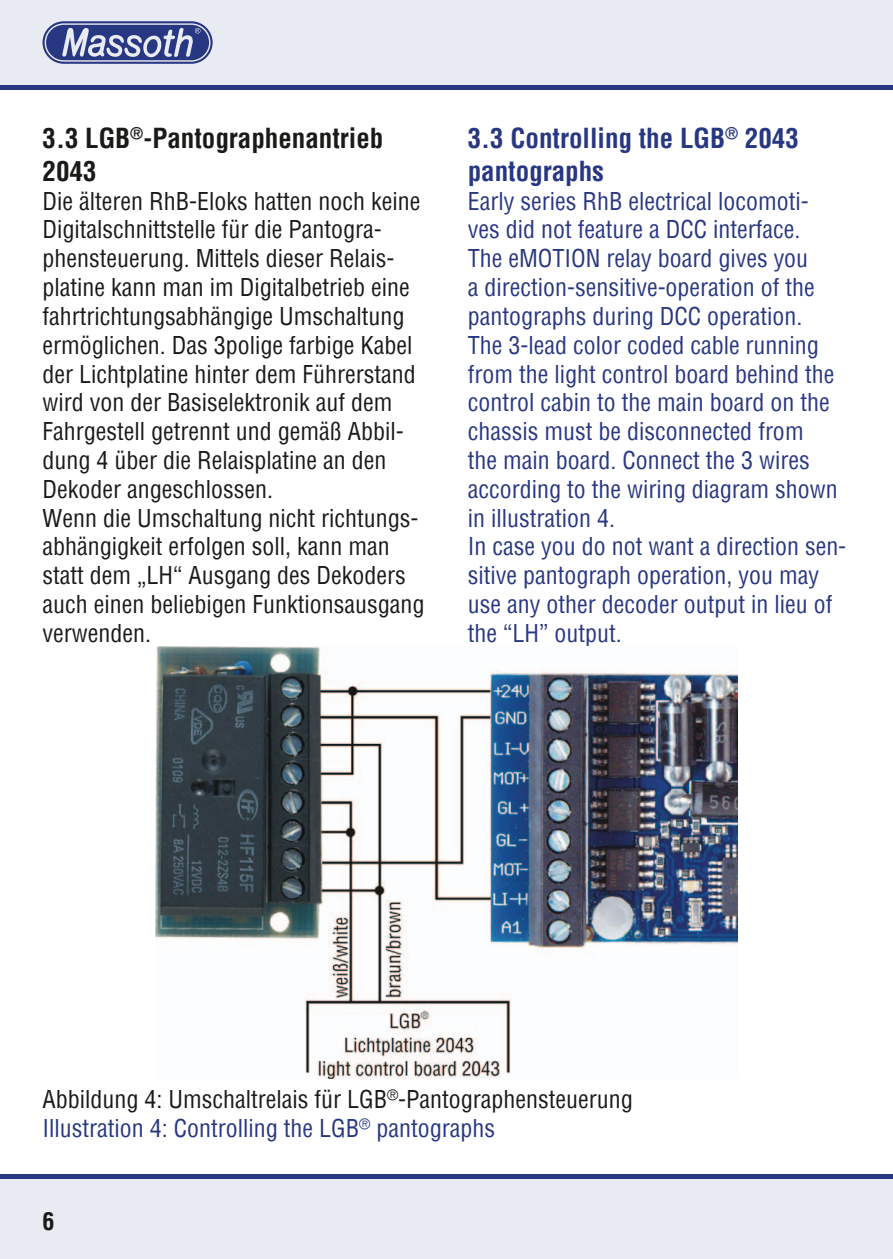
<style>
.page{position:relative;width:893px;height:1259px;background:#fff}
.page>*{position:absolute;margin:0;border:0;box-sizing:border-box;transform-origin:0 0}
.t1{font:700 condensed 27px/33px "Helvetica";color:#283782}
.t2{font:700 condensed 27px/33px "Helvetica";color:#1a1a18}
.t3{font:condensed 24px/28.8px "Helvetica";color:#1a1a18}
.t4{font:condensed 24px/28.8px "Helvetica";color:#283782}
.t5{font:700 condensed 24px "Helvetica";color:#1a1a18}
.s1{color:#283782}
</style>
<div class="page">
<div style="left:0;top:1174px;width:893px;height:85px;background:#e9ebf2"></div>
<div style="left:0;top:0;width:893px;height:85px;background:#e9ebf2"></div>
<svg style="left:43px;top:21px;width:170px;height:43px"></svg>
<hr style="left:0;top:85px;width:893px;height:4px;background:#283782">
<hr style="left:0;top:1174px;width:893px;height:4px;background:#283782">
<img style="left:155px;top:646px;width:583px;height:432px">
<p class="t2" style="left:43px;top:121px;width:342px">3.3 LGB<sup>®</sup>-Pantographenantrieb<br>2043</p>
<p class="t3" style="left:43px;top:186px;width:383px">Die älteren RhB-Eloks hatten noch keine Digitalschnittstelle für die Pantogra&shy;phensteuerung. Mittels dieser Relais&shy;platine kann man im Digitalbetrieb eine fahrtrichtungsabhängige Umschaltung ermöglichen. Das 3polige farbige Kabel der Lichtplatine hinter dem Führerstand wird von der Basiselektronik auf dem Fahrgestell getrennt und gemäß Abbil&shy;dung 4 über die Relaisplatine an den Dekoder angeschlossen.<br>Wenn die Umschaltung nicht richtungs&shy;abhängigkeit erfolgen soll, kann man statt dem „LH“ Ausgang des Dekoders auch einen beliebigen Funktionsausgang verwenden.</p>
<p class="t1" style="left:468px;top:121px;width:333px">3.3 Controlling the LGB<sup>®</sup> 2043 pantographs</p>
<p class="t4" style="left:468px;top:186px;width:380px">Early series RhB electrical locomoti&shy;ves did not feature a DCC interface.<br>The eMOTION relay board gives you<br>a direction-sensitive-operation of the pantographs during DCC operation.<br>The 3-lead color coded cable running from the light control board behind the control cabin to the main board on the chassis must be disconnected from<br>the main board. Connect the 3 wires according to the wiring diagram shown in illustration 4.<br>In case you do not want a direction sen&shy;sitive pantograph operation, you may use any other decoder output in lieu of the “LH” output.</p>
<p class="t3" style="left:43px;top:1084px;width:592px">Abbildung 4: Umschaltrelais für LGB<sup>®</sup>-Pantographensteuerung<br><span class="s1">Illustration 4: Controlling the LGB</span><sup>®</sup> <span class="s1">pantographs</span></p>
<p class="t5" style="left:43px;top:1205px;width:13px">6</p>
</div>
